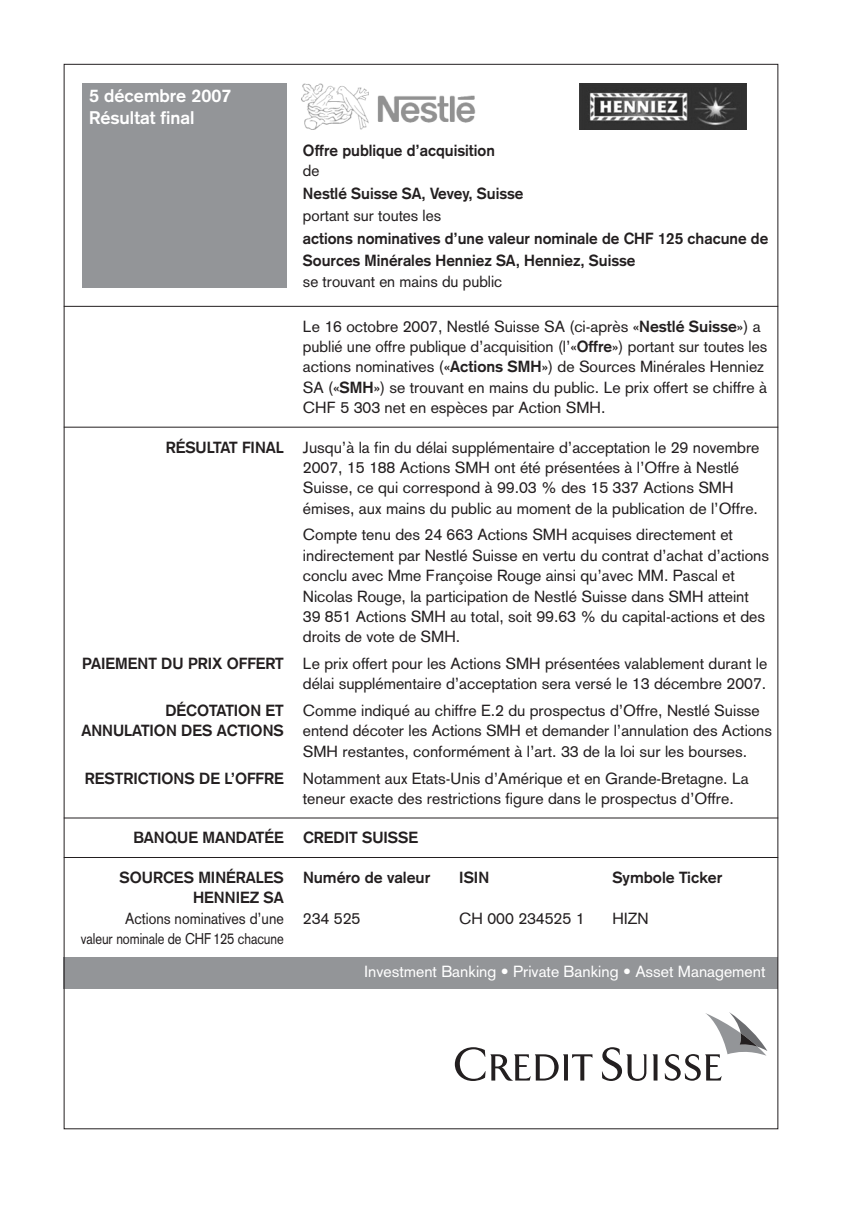
<style>
.page{position:relative;width:842px;height:1231px;background:#fff}
.page>*{position:absolute;margin:0;border:0;box-sizing:border-box;transform-origin:0 0}
.t1{font:700 18px/22.3px "Basic Commercial";color:#fff}
.t2{font:15.97px/20.5px "Basic Commercial";color:#231f20}
.t3{font:700 15.97px/22.5px "Basic Commercial";color:#231f20}
.t4{font:15.97px "Basic Commercial";color:#fff}
.t5{font:15.97px "Basic Commercial";color:#231f20;scale:.9 1}
.t6{font:15.3px "Basic Commercial";letter-spacing:-.005em;color:#231f20;scale:.84 1}
.s1{font-weight:700}
</style>
<div class="page">
<hr style="left:64px;top:427px;width:714px;height:1px;background:#231f20">
<hr style="left:64px;top:818px;width:714px;height:1px;background:#231f20">
<hr style="left:64px;top:857px;width:714px;height:1px;background:#231f20">
<div style="left:83px;top:83px;width:204px;height:204px;background:#939598"></div>
<hr style="left:64px;top:306px;width:714px;height:1px;background:#231f20">
<div style="left:64px;top:957px;width:714px;height:32px;background:#939598"></div>
<svg style="left:653px;top:1054px;width:4px;height:27px"></svg>
<svg style="left:455px;top:1047px;width:137px;height:34px"></svg>
<svg style="left:665px;top:1012px;width:102px;height:69px"></svg>
<svg style="left:602px;top:1047px;width:44px;height:34px"></svg>
<img style="left:302px;top:84px;width:174px;height:46px">
<img style="left:579px;top:83px;width:167px;height:46px">
<p class="t1" style="left:89px;top:87px;width:144px">5 décembre 2007<br>Résultat final</p>
<p class="t3" style="left:303px;top:141px;width:193px">Offre publique d’acquisition</p>
<p class="t2" style="left:303px;top:163px;width:18px">de</p>
<p class="t3" style="left:303px;top:184px;width:222px">Nestlé Suisse SA, Vevey, Suisse</p>
<p class="t2" style="left:303px;top:208px;width:140px">portant sur toutes les</p>
<p class="t3" style="left:303px;top:229px;width:467px">actions nominatives d’une valeur nominale de CHF 125 chacune de<br>Sources Minérales Henniez SA, Henniez, Suisse</p>
<p class="t2" style="left:303px;top:273px;width:201px">se trouvant en mains du public</p>
<p class="t2" style="left:303px;top:318px;width:466px">Le 16 octobre 2007, Nestlé Suisse SA (ci-après «<span class="s1">Nestlé Suisse</span>») a publié une offre publique d’acquisition (l’«<span class="s1">Offre</span>») portant sur toutes les actions nominatives («<span class="s1">Actions SMH</span>») de Sources Minérales Henniez SA («<span class="s1">SMH</span>») se trouvant en mains du public. Le prix offert se chiffre à CHF 5 303 net en espèces par Action SMH.</p>
<p class="t2" style="left:303px;top:439px;width:458px;text-indent:-137px"><span class="s1">RÉSULTAT FINAL</span> Jusqu’à la fin du délai supplémentaire d’acceptation le 29 novembre 2007, 15 188 Actions SMH ont été présentées à l’Offre à Nestlé Suisse, ce qui correspond à 99.03 % des 15 337 Actions SMH émises, aux mains du public au moment de la publication de l’Offre.</p>
<p class="t2" style="left:303px;top:526px;width:468px">Compte tenu des 24 663 Actions SMH acquises directement et indirectement par Nestlé Suisse en vertu du contrat d’achat d’actions conclu avec Mme Françoise Rouge ainsi qu’avec MM. Pascal et Nicolas Rouge, la participation de Nestlé Suisse dans SMH atteint 39 851 Actions SMH au total, soit 99.63 % du capital-actions et des droits de vote de SMH.</p>
<p class="t2" style="left:82px;top:655px;width:686px;text-align:right"><span class="s1">PAIEMENT DU PRIX OFFERT</span> Le prix offert pour les Actions SMH présentées valablement durant le délai supplémentaire d’acceptation sera versé le 13 décembre 2007.</p>
<p class="t2" style="left:165px;top:702px;width:596px"><span class="s1">DÉCOTATION ET</span> Comme indiqué au chiffre E.2 du prospectus d’Offre, Nestlé Suisse</p>
<p class="t2" style="left:81px;top:722px;width:692px"><span class="s1">ANNULATION DES ACTIONS</span> entend décoter les Actions SMH et demander l’annulation des Actions</p>
<p class="t2" style="left:303px;top:743px;width:446px">SMH restantes, conformément à l’art. 33 de la loi sur les bourses.</p>
<p class="t2" style="left:303px;top:770px;width:447px;text-indent:-218px"><span class="s1">RESTRICTIONS DE L’OFFRE</span> Notamment aux Etats-Unis d’Amérique et en Grande-Bretagne. La teneur exacte des restrictions figure dans le prospectus d’Offre.</p>
<p class="t3" style="left:133px;top:828px;width:286px">BANQUE MANDATÉE CREDIT SUISSE</p>
<p class="t3" style="left:120px;top:868px;width:312px">SOURCES MINÉRALES Numéro de valeur</p>
<p class="t3" style="left:459px;top:868px;width:31px">ISIN</p>
<p class="t3" style="left:612px;top:868px;width:111px">Symbole Ticker</p>
<p class="t3" style="left:193px;top:888px;width:92px">HENNIEZ SA</p>
<p class="t5" style="left:125px;top:912px;width:263px">Actions nominatives d’une 234 525</p>
<p class="t2" style="left:459px;top:910px;width:127px">CH 000 234525 1</p>
<p class="t2" style="left:612px;top:910px;width:38px">HIZN</p>
<p class="t6" style="left:81px;top:933px;width:243px">valeur nominale de CHF125 chacune</p>
<p class="t4" style="left:364px;top:966px;width:403px">Investment Banking • Private Banking • Asset Management</p>
</div>
